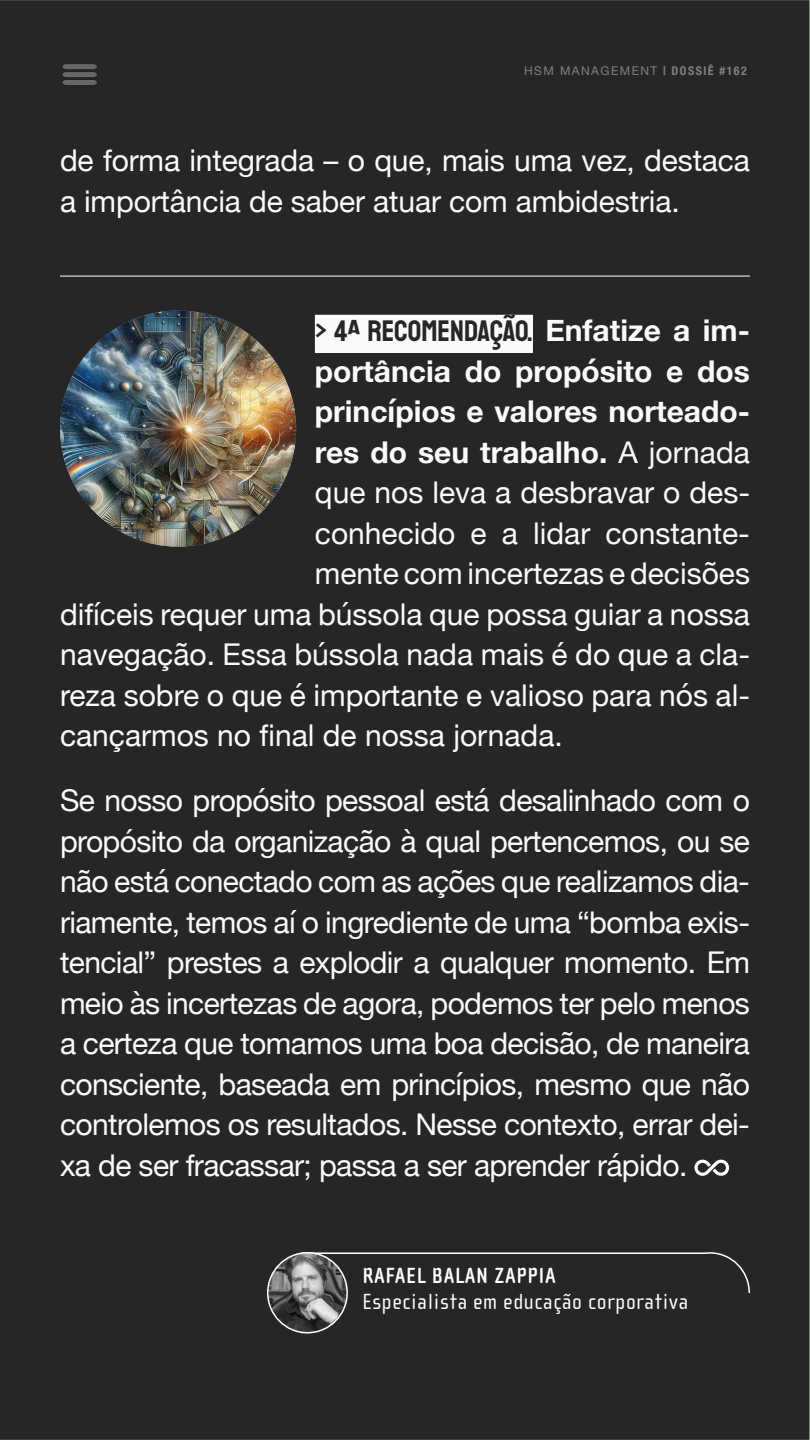
<style>
.page{position:relative;width:810px;height:1440px;background:#262626}
.page>*{position:absolute;margin:0;border:0;box-sizing:border-box;transform-origin:0 0}
.t1{font:30px/40.5px "Helvetica Neue";color:#fafafa}
.t2{font:700 30px "Helvetica Neue";color:#fafafa}
.t3{font:30px "Staatliches";color:#262626}
.t4{font:22.5px "Cholla Sans OT";letter-spacing:.03em;color:#fafafa}
.t5{font:700 22.5px "Cholla Sans OT";letter-spacing:.03em;color:#fff}
.t6{font:12px "Helvetica Neue";letter-spacing:.12em;color:#808080}
.s1{font-weight:700;font-stretch:condensed}
.s2{font-family:"Helvetica Neue";font-weight:700;color:#fafafa}
.s3{font-weight:400}
</style>
<div class="page">
<div style="left:315px;top:315px;width:218px;height:38px;background:#fafafa"></div>
<hr style="left:60px;top:276px;width:690px;height:1px;background:#fff">
<img style="left:60px;top:311px;width:236px;height:236px;border-radius:118px">
<svg style="left:694px;top:1160px;width:36px;height:17px"></svg>
<div style="left:300px;top:1251px;width:451px;height:84px;background:#262626"></div>
<img style="left:268px;top:1253px;width:79px;height:80px">
<div style="left:267px;top:1252px;width:81px;height:82px;border:2px solid #fff;border-radius:50%"></div>
<svg style="left:63px;top:64px;width:34px;height:21px"></svg>
<p class="t6" style="left:524px;top:62px;width:224px">HSM MANAGEMENT <span class="s1">| DOSSIÊ #162</span></p>
<p class="t1" style="left:60px;top:142px;width:692px">de forma integrada – o que, mais uma vez, destaca a importância de saber atuar com ambidestria.</p>
<p class="t3" style="left:315px;top:311px;width:437px">&gt; 4ª RECOMENDAÇÃO. <span class="s2">Enfatize a im-</span></p>
<p class="t2" style="left:315px;top:348px;width:437px">portância do propósito e dos</p>
<p class="t2" style="left:315px;top:388px;width:437px">princípios e valores norteado-</p>
<p class="t2" style="left:315px;top:429px;width:437px">res do seu trabalho. <span class="s3">A jornada</span></p>
<p class="t1" style="left:315px;top:474px;width:437px">que nos leva a desbravar o des-</p>
<p class="t1" style="left:315px;top:515px;width:437px">conhecido e a lidar constante-</p>
<p class="t1" style="left:315px;top:555px;width:437px">mente com incertezas e decisões</p>
<p class="t1" style="left:60px;top:596px;width:692px">difíceis requer uma bússola que possa guiar a nossa</p>
<p class="t1" style="left:60px;top:636px;width:692px">navegação. Essa bússola nada mais é do que a cla-</p>
<p class="t1" style="left:60px;top:677px;width:692px">reza sobre o que é importante e valioso para nós al-</p>
<p class="t1" style="left:60px;top:717px;width:504px">cançarmos no final de nossa jornada.</p>
<p class="t1" style="left:60px;top:782px;width:692px;text-align:justify">Se nosso propósito pessoal está desalinhado com o propósito da organização à qual pertencemos, ou se não está conectado com as ações que realizamos dia&shy;riamente, temos aí o ingrediente de uma “bomba exis&shy;tencial” prestes a explodir a qualquer momento. Em meio às incertezas de agora, podemos ter pelo menos a certeza que tomamos uma boa decisão, de maneira consciente, baseada em princípios, mesmo que não controlemos os resultados. Nesse contexto, errar dei&shy;xa de ser fracassar; passa a ser aprender rápido.</p>
<p class="t5" style="left:362px;top:1263px;width:195px">RAFAEL BALAN ZAPPIA</p>
<p class="t4" style="left:362px;top:1289px;width:328px">Especialista em educação corporativa</p>
</div>
